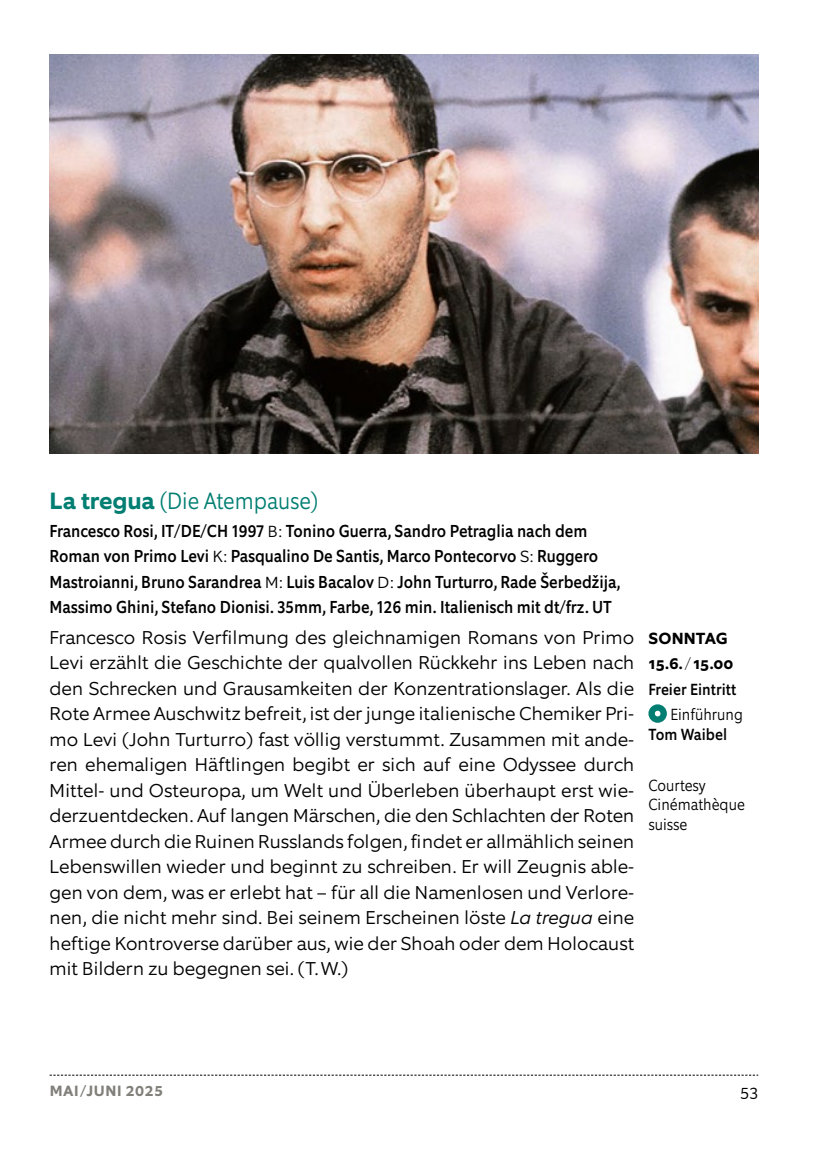
<style>
.page{position:relative;width:815px;height:1156px;background:#fff}
.page>*{position:absolute;margin:0;border:0;box-sizing:border-box;transform-origin:0 0}
.Film_Titel{font:300 23.75px "Equip Condensed";color:#007e72}
.Lauftext{font:300 18.75px/25.5px "Equip";color:#000;text-align:justify}
.Film_Credits{font:500 17.5px/25.5px "Equip Condensed";color:#000}
.t1{font:300 17px "Equip";color:#000}
.Anmerkung{font:300 16.25px/19.5px "Equip Condensed";letter-spacing:.005em;color:#000}
.Spieltermin{font:700 16.25px "Equip";color:#000}
.Anmerkung-2{font:500 16.25px "Equip Condensed";letter-spacing:.005em;color:#000}
.t2{font:700 15px "Equip";letter-spacing:.035em;color:#81807a}
.s1{font-family:"Equip";font-weight:700}
.s2{font-family:"Equip";font-weight:300;font-size:16.25px}
.s3{font-style:italic}
.s4{font-weight:100}
.s5{font-weight:500}
</style>
<div class="page">
<svg style="left:50px;top:1074px;width:708px;height:1px"></svg>
<svg style="left:648px;top:704px;width:19px;height:18px"></svg>
<img style="left:50px;top:55px;width:708px;height:398px">
<p class="Film_Titel" style="left:50px;top:485px;width:270px"><span class="s1">La tregua</span> (Die Atempause)</p>
<p class="Film_Credits" style="left:50px;top:517px;width:572px">Francesco Rosi, IT/DE/CH 1997 <span class="s2">B:</span> Tonino Guerra, Sandro Petraglia nach dem Roman von Primo Levi <span class="s2">K:</span> Pasqualino De Santis, Marco Pontecorvo <span class="s2">S:</span> Ruggero Mastroianni, Bruno Sarandrea <span class="s2">M:</span> Luis Bacalov <span class="s2">D:</span> John Turturro, Rade Šerbedžija, Massimo Ghini, Stefano Dionisi. 35mm, Farbe, 126 min. Italienisch mit dt/frz. UT</p>
<p class="Lauftext" style="left:50px;top:624px;width:586px">Francesco Rosis Verfilmung des gleichnamigen Romans von Primo Levi erzählt die Geschichte der qualvollen Rückkehr ins Leben nach den Schrecken und Grausamkeiten der Konzentrationslager. Als die Rote Armee Auschwitz befreit, ist der junge italienische Chemiker Pri&shy;mo Levi (John Turturro) fast völlig verstummt. Zusammen mit ande&shy;ren ehemaligen Häftlingen begibt er sich auf eine Odyssee durch Mittel- und Osteuropa, um Welt und Überleben überhaupt erst wie&shy;derzuentdecken. Auf langen Märschen, die den Schlachten der Roten Armee durch die Ruinen Russlands folgen, findet er allmählich seinen Lebenswillen wieder und beginnt zu schreiben. Er will Zeugnis able&shy;gen von dem, was er erlebt hat – für all die Namenlosen und Verlore&shy;nen, die nicht mehr sind. Bei seinem Erscheinen löste <span class="s3">La tregua</span> eine heftige Kontroverse darüber aus, wie der Shoah oder dem Holocaust mit Bildern zu begegnen sei. (T.W.)</p>
<p class="Spieltermin" style="left:649px;top:627px;width:81px">SONNTAG</p>
<p class="Spieltermin" style="left:648px;top:653px;width:87px">15.6.<span class="s4">/</span> 15.00</p>
<p class="Anmerkung-2" style="left:648px;top:678px;width:89px">Freier Eintritt</p>
<p class="Anmerkung" style="left:648px;top:704px;width:96px;text-indent:22px">Einführung<br><span class="s5">Tom Waibel</span></p>
<p class="Anmerkung" style="left:648px;top:775px;width:98px">Courtesy<br>Cinémathèque suisse</p>
<p class="t2" style="left:50px;top:1080px;width:115px">MAI/JUNI 2025</p>
<p class="t1" style="left:740px;top:1080px;width:20px">53</p>
</div>
